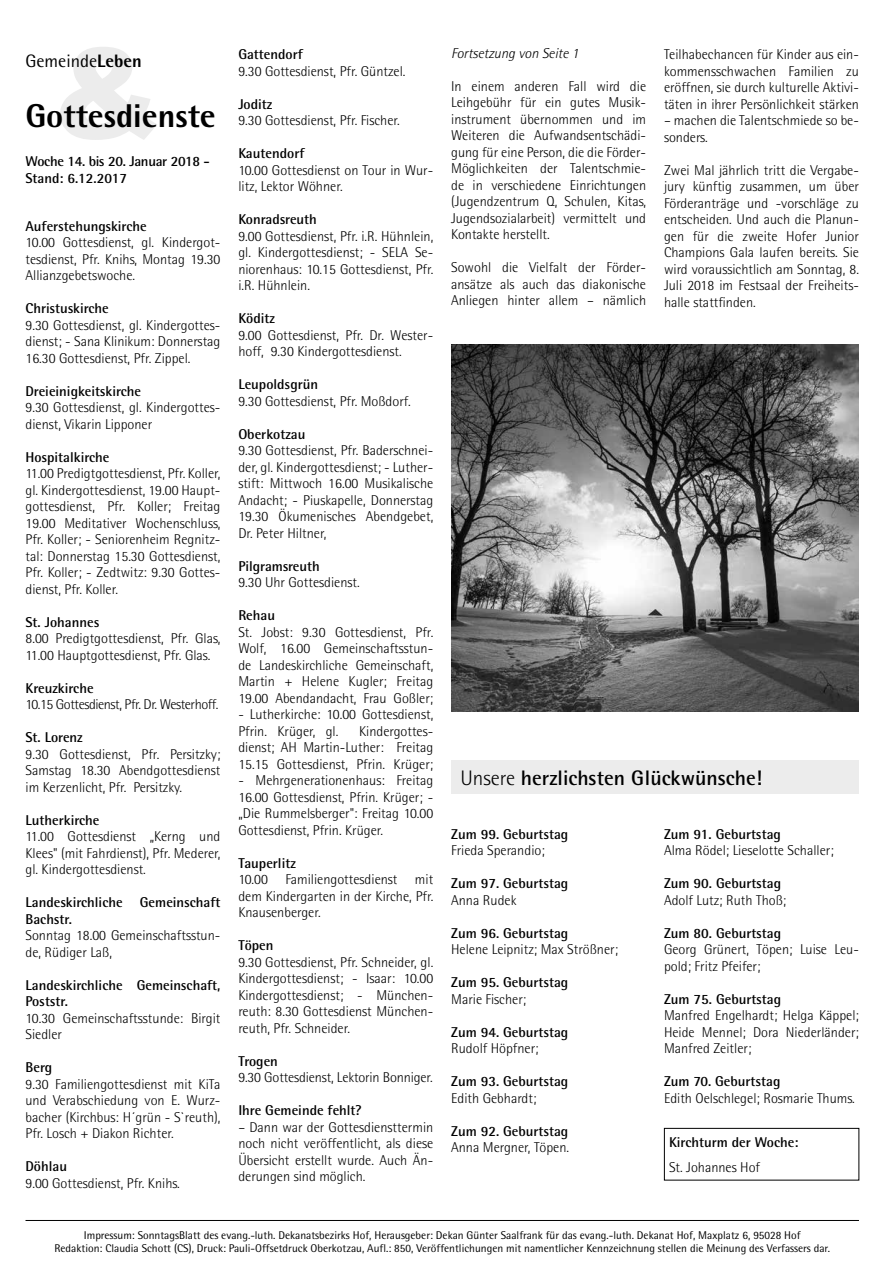
<style>
.page{position:relative;width:893px;height:1263px;background:#fff}
.page>*{position:absolute;margin:0;border:0;box-sizing:border-box;transform-origin:0 0}
.t1{font:900 126px "Arial";color:#ececec}
.t2{font:800 33px "Rotis Semi Sans";color:#000}
.t3{font:700 21px "Rotis Semi Sans";color:#000}
.t4{font:18px "Rotis Semi Sans";color:#000}
.t5{font:300 14.25px/16.5px "Rotis Semi Sans";color:#000;text-align:justify}
.t6{font:700 14.25px/16.5px "Rotis Semi Sans";color:#000}
.t7{font:700 14.25px/16.5px "Rotis Semi Sans";letter-spacing:-.02em;color:#000}
.t8{font:300 14.25px "Rotis Semi Sans";letter-spacing:-.03em;color:#000}
.t9{font:italic 300 14.25px "Rotis Semi Sans";color:#000}
.t10{font:11.25px/12.8px "Rotis Semi Sans";color:#000;text-align:center}
.s1{font-weight:800}
.s2{font-weight:300}
</style>
<div class="page">
<hr style="left:26px;top:1220px;width:833px;height:1px;background:#000">
<div style="left:452px;top:761px;width:407px;height:33px;background:#ececec"></div>
<div style="left:664px;top:1128px;width:195px;height:52px;border:1px solid #000"></div>
<img style="left:451px;top:344px;width:408px;height:368px">
<h1 class="t1" style="left:51px;top:2px;width:114px">&amp;</h1>
<p class="t4" style="left:26px;top:50px;width:118px">Gemeinde<span class="s1">Leben</span></p>
<h2 class="t2" style="left:26px;top:95px;width:192px">Gottesdienste</h2>
<p class="t7" style="left:26px;top:153px;width:186px">Woche 14. bis 20. Januar 2018 -<br>Stand: 6.12.2017</p>
<p class="t6" style="left:26px;top:217px;width:123px">Auferstehungskirche</p>
<p class="t5" style="left:26px;top:234px;width:196px">10.00 Gottesdienst, gl. Kindergot&shy;tesdienst, Pfr. Knihs, Montag 19.30<br>Allianzgebetswoche.</p>
<p class="t6" style="left:26px;top:300px;width:85px">Christuskirche</p>
<p class="t5" style="left:26px;top:317px;width:196px">9.30 Gottesdienst, gl. Kindergottes&shy;dienst; - Sana Klinikum: Donnerstag 16.30 Gottesdienst, Pfr. Zippel.</p>
<p class="t6" style="left:26px;top:382px;width:117px">Dreieinigkeitskirche</p>
<p class="t5" style="left:26px;top:399px;width:196px">9.30 Gottesdienst, gl. Kindergottes&shy;dienst, Vikarin Lipponer</p>
<p class="t6" style="left:26px;top:448px;width:85px">Hospitalkirche</p>
<p class="t5" style="left:26px;top:465px;width:196px">11.00 Predigtgottesdienst, Pfr. Koller, gl. Kindergottesdienst, 19.00 Haupt&shy;gottesdienst, Pfr. Koller; Freitag 19.00 Meditativer Wochenschluss, Pfr. Koller; - Seniorenheim Regnitz&shy;tal: Donnerstag 15.30 Gottesdienst, Pfr. Koller; - Zedtwitz: 9.30 Gottes&shy;dienst, Pfr. Koller.</p>
<p class="t6" style="left:26px;top:613px;width:75px">St. Johannes</p>
<p class="t5" style="left:26px;top:630px;width:196px">8.00 Predigtgottesdienst, Pfr. Glas,<br>11.00 Hauptgottesdienst, Pfr. Glas.</p>
<p class="t6" style="left:26px;top:679px;width:70px">Kreuzkirche</p>
<p class="t8" style="left:26px;top:696px;width:195px">10.15 Gottesdienst, Pfr. Dr. Westerhoff.</p>
<p class="t6" style="left:26px;top:729px;width:59px">St. Lorenz</p>
<p class="t5" style="left:26px;top:746px;width:196px">9.30 Gottesdienst, Pfr. Persitzky; Samstag 18.30 Abendgottesdienst im Kerzenlicht, Pfr. Persitzky.</p>
<p class="t6" style="left:26px;top:811px;width:75px">Lutherkirche</p>
<p class="t5" style="left:26px;top:828px;width:196px">11.00 Gottesdienst „Kerng und Klees" (mit Fahrdienst), Pfr. Mederer, gl. Kindergottesdienst.</p>
<p class="t6" style="left:26px;top:894px;width:196px">Landeskirchliche Gemeinschaft<br>Bachstr.</p>
<p class="t5" style="left:26px;top:927px;width:196px">Sonntag 18.00 Gemeinschaftsstun&shy;de, Rüdiger Laß,</p>
<p class="t6" style="left:26px;top:976px;width:196px">Landeskirchliche Gemeinschaft,<br>Poststr.</p>
<p class="t5" style="left:26px;top:1010px;width:196px">10.30 Gemeinschaftsstunde: Birgit<br>Siedler</p>
<p class="t6" style="left:26px;top:1059px;width:28px">Berg</p>
<p class="t5" style="left:26px;top:1076px;width:196px">9.30 Familiengottesdienst mit KiTa und Verabschiedung von E. Wurz&shy;bacher (Kirchbus: H´grün - S`reuth), Pfr. Losch + Diakon Richter.</p>
<p class="t6" style="left:26px;top:1158px;width:43px">Döhlau</p>
<p class="t5" style="left:26px;top:1175px;width:156px">9.00 Gottesdienst, Pfr. Knihs.</p>
<p class="t6" style="left:238px;top:46px;width:66px">Gattendorf</p>
<p class="t5" style="left:238px;top:63px;width:169px">9.30 Gottesdienst, Pfr. Güntzel.</p>
<p class="t6" style="left:238px;top:95px;width:36px">Joditz</p>
<p class="t5" style="left:238px;top:112px;width:163px">9.30 Gottesdienst, Pfr. Fischer.</p>
<p class="t6" style="left:238px;top:145px;width:68px">Kautendorf</p>
<p class="t5" style="left:238px;top:162px;width:196px">10.00 Gottesdienst on Tour in Wur&shy;litz, Lektor Wöhner.</p>
<p class="t6" style="left:238px;top:211px;width:80px">Konradsreuth</p>
<p class="t5" style="left:238px;top:228px;width:196px">9.00 Gottesdienst, Pfr. i.R. Hühnlein, gl. Kindergottesdienst; - SELA Se&shy;niorenhaus: 10.15 Gottesdienst, Pfr. i.R. Hühnlein.</p>
<p class="t6" style="left:238px;top:310px;width:38px">Köditz</p>
<p class="t5" style="left:238px;top:327px;width:196px">9.00 Gottesdienst, Pfr. Dr. Wester&shy;hoff, 9.30 Kindergottesdienst.</p>
<p class="t6" style="left:238px;top:376px;width:81px">Leupoldsgrün</p>
<p class="t5" style="left:238px;top:393px;width:174px">9.30 Gottesdienst, Pfr. Moßdorf.</p>
<p class="t6" style="left:238px;top:425px;width:69px">Oberkotzau</p>
<p class="t5" style="left:238px;top:442px;width:196px">9.30 Gottesdienst, Pfr. Baderschnei&shy;der, gl. Kindergottesdienst; - Luther&shy;stift: Mittwoch 16.00 Musikalische Andacht; - Piuskapelle, Donnerstag 19.30 Ökumenisches Abendgebet, Dr. Peter Hiltner,</p>
<p class="t6" style="left:238px;top:557px;width:83px">Pilgramsreuth</p>
<p class="t5" style="left:238px;top:574px;width:123px">9.30 Uhr Gottesdienst.</p>
<p class="t6" style="left:238px;top:607px;width:38px">Rehau</p>
<p class="t5" style="left:238px;top:624px;width:196px">St. Jobst: 9.30 Gottesdienst, Pfr.<br>Wolf, 16.00 Gemeinschaftsstun&shy;de Landeskirchliche Gemeinschaft, Martin + Helene Kugler; Freitag 19.00 Abendandacht, Frau Goßler;</p>
<p class="t5" style="left:238px;top:706px;width:196px">- Lutherkirche: 10.00 Gottesdienst,<br>Pfrin. Krüger, gl.</p>
<p class="t5" style="left:238px;top:723px;width:196px;text-indent:121px">Kindergottes&shy;dienst; AH Martin-Luther: Freitag 15.15 Gottesdienst, Pfrin. Krüger;</p>
<p class="t5" style="left:238px;top:772px;width:196px">- Mehrgenerationenhaus: Freitag 16.00 Gottesdienst, Pfrin. Krüger; - „Die Rummelsberger": Freitag 10.00<br>Gottesdienst, Pfrin. Krüger.</p>
<p class="t6" style="left:238px;top:854px;width:59px">Tauperlitz</p>
<p class="t5" style="left:238px;top:871px;width:196px">10.00 Familiengottesdienst mit dem Kindergarten in der Kirche, Pfr.<br>Knausenberger.</p>
<p class="t6" style="left:238px;top:937px;width:37px">Töpen</p>
<p class="t5" style="left:238px;top:954px;width:196px">9.30 Gottesdienst, Pfr. Schneider, gl.<br>Kindergottesdienst; - Isaar: 10.00<br>Kindergottesdienst; - München&shy;reuth: 8.30 Gottesdienst München&shy;reuth, Pfr. Schneider.</p>
<p class="t6" style="left:238px;top:1052px;width:41px">Trogen</p>
<p class="t5" style="left:238px;top:1069px;width:196px">9.30 Gottesdienst, Lektorin Bonniger.</p>
<p class="t6" style="left:238px;top:1102px;width:125px">Ihre Gemeinde fehlt?</p>
<p class="t5" style="left:238px;top:1119px;width:196px">– Dann war der Gottesdiensttermin noch nicht veröffentlicht, als diese Übersicht erstellt wurde. Auch Än&shy;derungen sind möglich.</p>
<p class="t9" style="left:451px;top:45px;width:129px">Fortsetzung von Seite 1</p>
<p class="t5" style="left:451px;top:78px;width:196px">In einem anderen Fall wird die Leihgebühr für ein gutes Musik&shy;instrument übernommen und im Weiteren die Aufwandsentschädi&shy;gung für eine Person, die die Förder-Möglichkeiten der Talentschmie&shy;de in verschiedene Einrichtungen (Jugendzentrum Q, Schulen, Kitas, Jugendsozialarbeit) vermittelt und Kontakte herstellt.</p>
<p class="t5" style="left:451px;top:259px;width:196px">Sowohl die Vielfalt der Förder&shy;ansätze als auch das diakonische Anliegen hinter allem – nämlich</p>
<p class="t5" style="left:664px;top:46px;width:196px">Teilhabechancen für Kinder aus ein&shy;kommensschwachen Familien zu eröffnen, sie durch kulturelle Aktivi&shy;täten in ihrer Persönlichkeit stärken</p>
<p class="t5" style="left:664px;top:112px;width:196px">– machen die Talentschmiede so be&shy;sonders.</p>
<p class="t5" style="left:664px;top:162px;width:196px">Zwei Mal jährlich tritt die Vergabe&shy;jury künftig zusammen, um über Förderanträge und -vorschläge zu entscheiden. Und auch die Planun&shy;gen für die zweite Hofer Junior Champions Gala laufen bereits. Sie wird voraussichtlich am Sonntag, 8.<br>Juli 2018 im Festsaal der Freiheits&shy;halle stattfinden.</p>
<h3 class="t3" style="left:460px;top:765px;width:303px"><span class="s2">Unsere</span> herzlichsten Glückwünsche!</h3>
<p class="t6" style="left:451px;top:825px;width:119px">Zum 99. Geburtstag</p>
<p class="t5" style="left:451px;top:842px;width:95px">Frieda Sperandio;</p>
<p class="t6" style="left:451px;top:875px;width:119px">Zum 97. Geburtstag</p>
<p class="t5" style="left:451px;top:891px;width:67px">Anna Rudek</p>
<p class="t6" style="left:451px;top:924px;width:119px">Zum 96. Geburtstag</p>
<p class="t5" style="left:451px;top:941px;width:168px">Helene Leipnitz; Max Strößner;</p>
<p class="t6" style="left:451px;top:974px;width:119px">Zum 95. Geburtstag</p>
<p class="t5" style="left:451px;top:990px;width:77px">Marie Fischer;</p>
<p class="t6" style="left:451px;top:1023px;width:119px">Zum 94. Geburtstag</p>
<p class="t5" style="left:451px;top:1040px;width:89px">Rudolf Höpfner;</p>
<p class="t6" style="left:451px;top:1073px;width:119px">Zum 93. Geburtstag</p>
<p class="t5" style="left:451px;top:1089px;width:87px">Edith Gebhardt;</p>
<p class="t6" style="left:451px;top:1122px;width:119px">Zum 92. Geburtstag</p>
<p class="t5" style="left:451px;top:1139px;width:120px">Anna Mergner, Töpen.</p>
<p class="t6" style="left:664px;top:825px;width:118px">Zum 91. Geburtstag</p>
<p class="t5" style="left:664px;top:842px;width:171px">Alma Rödel; Lieselotte Schaller;</p>
<p class="t6" style="left:664px;top:875px;width:119px">Zum 90. Geburtstag</p>
<p class="t5" style="left:664px;top:891px;width:124px">Adolf Lutz; Ruth Thoß;</p>
<p class="t6" style="left:664px;top:924px;width:119px">Zum 80. Geburtstag</p>
<p class="t5" style="left:664px;top:941px;width:196px">Georg Grünert, Töpen; Luise Leu&shy;pold; Fritz Pfeifer;</p>
<p class="t6" style="left:664px;top:990px;width:119px">Zum 75. Geburtstag</p>
<p class="t5" style="left:664px;top:1007px;width:196px">Manfred Engelhardt; Helga Käppel; Heide Mennel; Dora Niederländer; Manfred Zeitler;</p>
<p class="t6" style="left:664px;top:1073px;width:118px">Zum 70. Geburtstag</p>
<p class="t5" style="left:664px;top:1089px;width:192px">Edith Oelschlegel; Rosmarie Thums.</p>
<p class="t6" style="left:669px;top:1134px;width:131px">Kirchturm der Woche:</p>
<p class="t5" style="left:669px;top:1159px;width:93px">St. Johannes Hof</p>
<p class="t10" style="left:55px;top:1229px;width:777px">Impressum: SonntagsBlatt des evang.-luth. Dekanatsbezirks Hof, Herausgeber: Dekan Günter Saalfrank für das evang.-luth. Dekanat Hof, Maxplatz 6, 95028 Hof<br>Redaktion: Claudia Schott (CS), Druck: Pauli-Offsetdruck Oberkotzau, Aufl.: 850, Veröffentlichungen mit namentlicher Kennzeichnung stellen die Meinung des Verfassers dar.</p>
</div>
